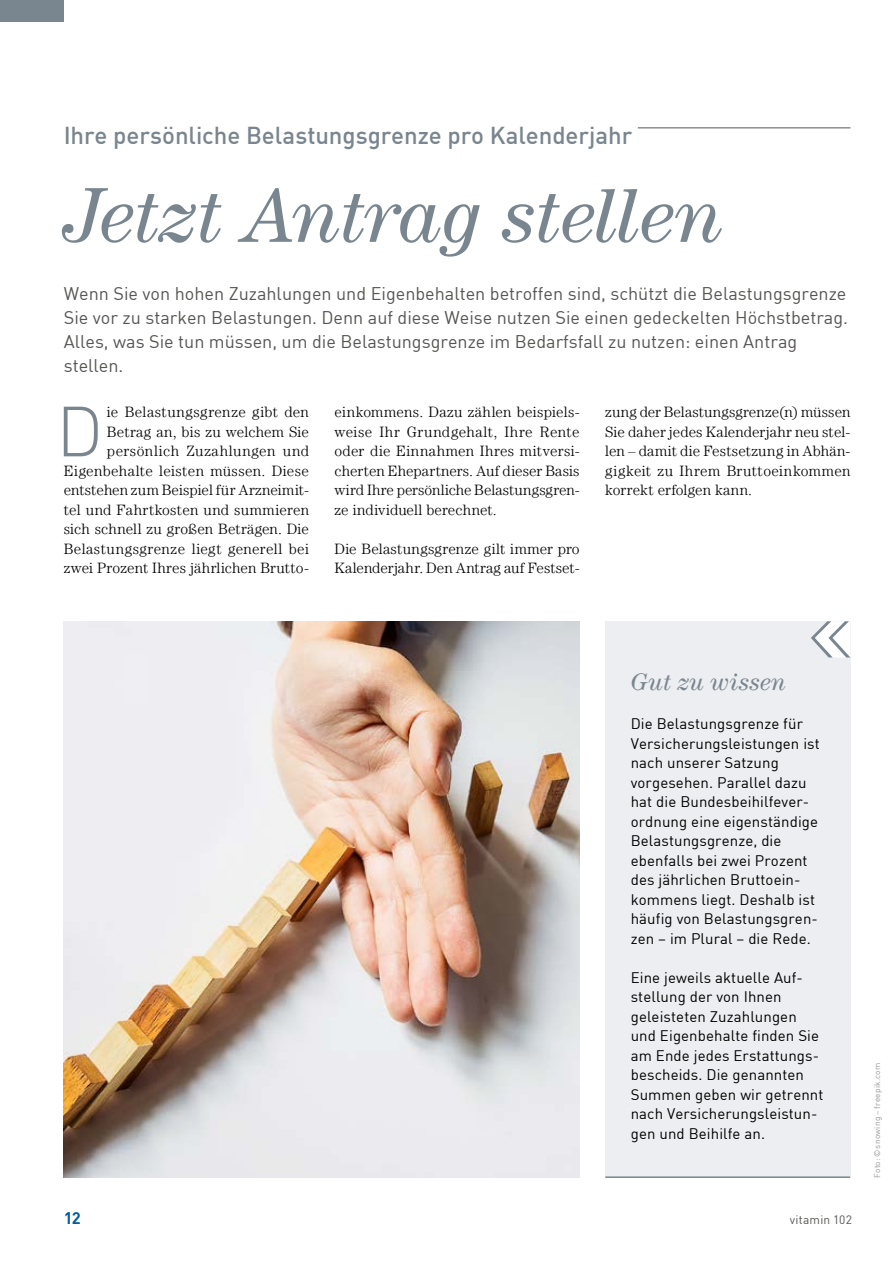
<style>
.page{position:relative;width:893px;height:1263px;background:#fff}
.page>*{position:absolute;margin:0;border:0;box-sizing:border-box;transform-origin:0 0}
.Inhalt_H2-_Überschrift_groß_52pt{font:italic 78px "Century LT";letter-spacing:-.005em;color:#79868f}
.Inhalt_p-Fließtext_1_Absatz{font:300 69.75px "DIN";color:#79868f}
.Inhalt_p-_Dachzeile_16pt{font:500 24px "DIN";letter-spacing:-.005em;color:#79868f}
.Inhalt_H3-_Info-Ueberschrift_16pt{font:italic 24px "Century LT";color:#79868f}
.Inhalt_p-Artikel-Anlauftext_12pt{font:18px/24px "DIN";color:#575654}
.t1{font:700 16.5px "DIN";color:#005da2}
.Inhalt_p-_Info-Fließtext_10_pt{font:15px/19.5px "DIN";letter-spacing:.005em;color:#000}
.Inhalt_p-Fließtext_1_Absatz-2{font:300 15px/19.5px "Century LT";letter-spacing:.015em;color:#000;text-align:right}
.Inhalt_p-Fließtext_10pt{font:300 15px/19.5px "Century LT";letter-spacing:.015em;color:#000}
.t2{font:12px "DIN";letter-spacing:.015em;color:#575654}
.t3{font:8.25px "DIN";letter-spacing:.02em;color:#989898}
</style>
<div class="page">
<hr style="left:638px;top:128px;width:212px;height:1px;background:#575654">
<div style="left:605px;top:621px;width:245px;height:556px;background:#eceef1"></div>
<svg style="left:811px;top:621px;width:39px;height:36px"></svg>
<hr style="left:605px;top:1176px;width:245px;height:2px;background:#79868f">
<img style="left:64px;top:621px;width:516px;height:557px">
<div style="left:0;top:0;width:64px;height:21px;background:#79868f"></div>
<p class="Inhalt_p-_Dachzeile_16pt" style="left:64px;top:124px;width:570px">Ihre persönliche Belastungsgrenze pro Kalenderjahr</p>
<h2 class="Inhalt_H2-_Überschrift_groß_52pt" style="left:64px;top:170px;width:661px">Jetzt Antrag stellen</h2>
<p class="Inhalt_p-Artikel-Anlauftext_12pt" style="left:64px;top:283px;width:786px">Wenn Sie von hohen Zuzahlungen und Eigenbehalten betroffen sind, schützt die Belastungsgrenze Sie vor zu starken Belastungen. Denn auf diese Weise nutzen Sie einen gedeckelten Höchstbetrag.<br>Alles, was Sie tun müssen, um die Belastungsgrenze im Bedarfsfall zu nutzen: einen Antrag stellen.</p>
<p class="Inhalt_p-Fließtext_1_Absatz" style="left:56px;top:400px;width:49px">D</p>
<p class="Inhalt_p-Fließtext_10pt" style="left:605px;top:402px;width:247px;text-align:justify">zung der Belastungsgrenze(n) müssen Sie daher jedes Kalenderjahr neu stel&shy;len – damit die Festsetzung in Abhän&shy;gigkeit zu Ihrem Bruttoeinkommen korrekt erfolgen kann.</p>
<p class="Inhalt_p-Fließtext_1_Absatz-2" style="left:64px;top:402px;width:247px">ie Belastungsgrenze gibt den Betrag an, bis zu welchem Sie persönlich Zuzahlungen und Eigenbehalte leisten müssen. Diese entstehen zum Beispiel für Arzneimit&shy;tel und Fahrtkosten und summieren sich schnell zu großen Beträgen. Die Belastungsgrenze liegt generell bei zwei Prozent Ihres jährlichen Brutto-</p>
<p class="Inhalt_p-Fließtext_1_Absatz-2" style="left:334px;top:402px;width:247px;text-align:justify">einkommens. Dazu zählen beispiels&shy;weise Ihr Grundgehalt, Ihre Rente oder die Einnahmen Ihres mitversi&shy;cherten Ehepartners. Auf dieser Basis wird Ihre persönliche Belastungsgren&shy;ze individuell berechnet.</p>
<p class="Inhalt_p-Fließtext_10pt" style="left:334px;top:539px;width:247px">Die Belastungsgrenze gilt immer pro<br>Kalenderjahr. Den Antrag auf Festset-</p>
<h3 class="Inhalt_H3-_Info-Ueberschrift_16pt" style="left:631px;top:668px;width:157px">Gut zu wissen</h3>
<p class="Inhalt_p-_Info-Fließtext_10_pt" style="left:631px;top:715px;width:191px">Die Belastungsgrenze für<br>Versicherungsleistungen ist nach unserer Satzung vorgesehen. Parallel dazu hat die Bundesbeihilfever&shy;ordnung eine eigenständige<br>Belastungsgrenze, die ebenfalls bei zwei Prozent des jährlichen Bruttoein&shy;kommens liegt. Deshalb ist häufig von Belastungsgren&shy;zen – im Plural – die Rede.</p>
<p class="Inhalt_p-_Info-Fließtext_10_pt" style="left:631px;top:969px;width:194px">Eine jeweils aktuelle Auf&shy;stellung der von Ihnen geleisteten Zuzahlungen und Eigenbehalte finden Sie am Ende jedes Erstattungs&shy;bescheids. Die genannten<br>Summen geben wir getrennt nach Versicherungsleistun&shy;gen und Beihilfe an.</p>
<p class="t1" style="left:64px;top:1210px;width:19px">12</p>
<p class="t2" style="left:790px;top:1215px;width:64px">vitamin 102</p>
<p class="t3" style="left:874px;top:1178px;width:116px;rotate:-90deg">Foto: ©snowing – freepik.com</p>
</div>
